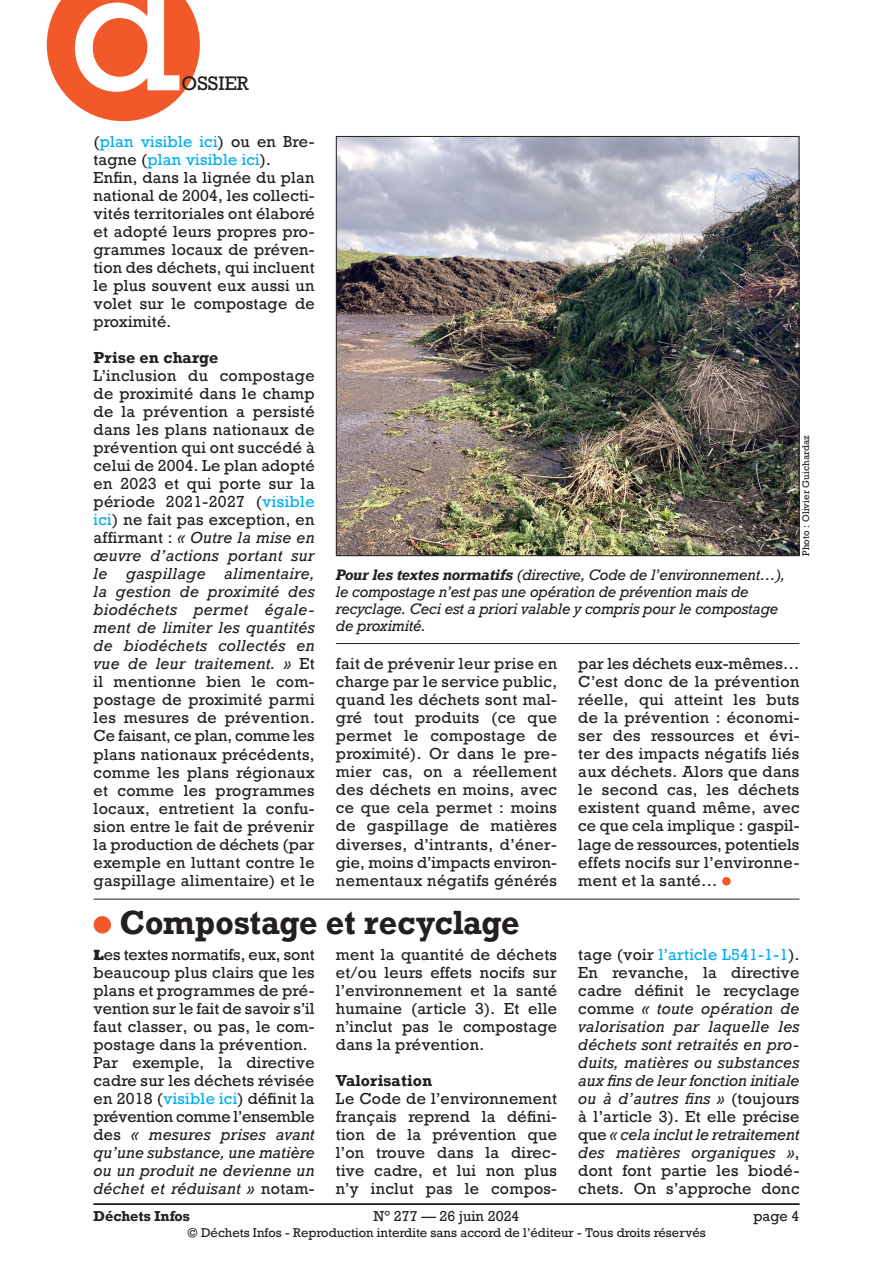
<style>
.page{position:relative;width:893px;height:1263px;background:#fff}
.page>*{position:absolute;margin:0;border:0;box-sizing:border-box;transform-origin:0 0}
.t1{font:166.5px "Rockwell";color:#fff}
.Texte_courant{font:700 31.5px "Rockwell";letter-spacing:-.005em;color:#231f20;scale:.95 1}
.t2{font:18.3px "Rockwell";color:#231f20}
.Texte_courant-2{font:15px/18px "Rockwell";letter-spacing:.015em;color:#231f20;text-align:justify}
.Texte_courant-3{font:italic 15px/18px "Rockwell";letter-spacing:-.005em;color:#231f20;text-align:justify}
.Texte_courant-4{font:15px/18px "Rockwell";letter-spacing:.015em;color:#00aeef}
.Texte_courant-5{font:700 15px "Rockwell";letter-spacing:.015em;color:#231f20}
.Légende_photo{font:italic 14.25px/17.2px "Rockwell";letter-spacing:-.01em;color:#231f20}
.t3{font:13.5px "Rockwell";color:#231f20}
.t4{font:700 13.5px "Rockwell";color:#231f20}
.t5{font:12px "Rockwell";color:#231f20}
.Crédit_photo{font:9px "Rockwell";letter-spacing:.015em;color:#231f20}
.s1{color:#231f20}
.s2{color:#00aeef}
.s3{font-style:italic}
.s4{font-weight:700}
.s5{font-family:"Rockwell Std";font-weight:800}
.s6{font-style:normal}
.s7{font-style:normal;color:#00aeef}
</style>
<div class="page">
<hr style="left:94px;top:1203px;width:705px;height:2px;background:#231f20">
<div style="left:722px;top:877px;width:9px;height:8px;background:#f1592a;border-radius:50%"></div>
<hr style="left:94px;top:899px;width:705px;height:1px;background:#231f20">
<div style="left:94px;top:916px;width:17px;height:17px;background:#f1592a;border-radius:50%"></div>
<img style="left:338px;top:138px;width:459px;height:416px">
<hr style="left:336px;top:643px;width:463px;height:1px;background:#231f20">
<svg style="left:47px;top:0;width:153px;height:121px;background:#f3734b"></svg>
<h1 class="t1" style="left:69px;top:-73px;width:114px">d</h1>
<p class="t2" style="left:182px;top:72px;width:69px">OSSIER</p>
<p class="Texte_courant-4" style="left:94px;top:133px;width:223px"><span class="s1">(</span>plan visible ici<span class="s1">) ou en Bre&shy;tagne (</span>plan visible ici<span class="s1">).</span></p>
<p class="Texte_courant-2" style="left:94px;top:169px;width:223px">Enfin, dans la lignée du plan national de 2004, les collecti&shy;vités territoriales ont élaboré et adopté leurs propres pro&shy;grammes locaux de préven&shy;tion des déchets, qui incluent le plus souvent eux aussi un volet sur le compostage de proximité.</p>
<p class="Texte_courant-5" style="left:94px;top:348px;width:126px">Prise en charge</p>
<p class="Texte_courant-2" style="left:94px;top:367px;width:223px">L’inclusion du compostage de proximité dans le champ de la prévention a persisté dans les plans nationaux de prévention qui ont succédé à celui de 2004. Le plan adopté en 2023 et qui porte sur la période 2021-2027 (<span class="s2">visible ici</span>) ne fait pas exception, en affirmant : <span class="s3">« Outre la mise en œuvre d’actions portant sur le gaspillage alimentaire, la gestion de proximité des biodéchets permet égale&shy;ment de limiter les quantités de biodéchets collectés en vue de leur traitement. »</span> Et il mentionne bien le com&shy;postage de proximité parmi les mesures de prévention.<br>Ce faisant, ce plan, comme les plans nationaux précédents, comme les plans régionaux et comme les programmes locaux, entretient la confu&shy;sion entre le fait de prévenir la production de déchets (par exemple en luttant contre le gaspillage alimentaire) et le</p>
<p class="Crédit_photo" style="left:800px;top:556px;width:122px;rotate:-90deg">Photo : Olivier Guichardaz</p>
<p class="Légende_photo" style="left:336px;top:566px;width:451px"><span class="s4">Pour les textes normatifs</span> (directive, Code de l’environnement…), le compostage n’est pas une opération de prévention mais de recyclage. Ceci est a priori valable y compris pour le compostage de proximité.</p>
<p class="Texte_courant-2" style="left:336px;top:655px;width:223px">fait de prévenir leur prise en charge par le service public, quand les déchets sont mal&shy;gré tout produits (ce que permet le compostage de proximité). Or dans le pre&shy;mier cas, on a réellement des déchets en moins, avec ce que cela permet : moins de gaspillage de matières diverses, d’intrants, d’éner&shy;gie, moins d’impacts environ&shy;nementaux négatifs générés</p>
<p class="Texte_courant-2" style="left:578px;top:655px;width:223px">par les déchets eux-mêmes… C’est donc de la prévention réelle, qui atteint les buts de la prévention : économi&shy;ser des ressources et évi&shy;ter des impacts négatifs liés aux déchets. Alors que dans le second cas, les déchets existent quand même, avec ce que cela implique : gaspil&shy;lage de ressources, potentiels effets nocifs sur l’environne&shy;ment et la santé…</p>
<p class="Texte_courant" style="left:119px;top:902px;width:422px">Compostage et recyclage</p>
<p class="Texte_courant-2" style="left:94px;top:946px;width:223px"><span class="s5">L</span>es textes normatifs, eux, sont beaucoup plus clairs que les plans et programmes de pré&shy;vention sur le fait de savoir s’il faut classer, ou pas, le com&shy;postage dans la prévention.</p>
<p class="Texte_courant-2" style="left:94px;top:1054px;width:223px">Par exemple, la directive cadre sur les déchets révisée en 2018 (<span class="s2">visible ici</span>) définit la prévention comme l’ensemble des <span class="s3">« mesures prises avant qu’une substance, une matière ou un produit ne devienne un déchet et réduisant »</span> notam-</p>
<p class="Texte_courant-3" style="left:578px;top:946px;width:223px"><span class="s6">tage (voir</span> <span class="s7">l’article L541-1-1</span><span class="s6">).<br>En revanche, la directive cadre définit le recyclage comme</span> « toute opération de valorisation par laquelle les déchets sont retraités en pro&shy;duits, matières ou substances aux fins de leur fonction initiale ou à d’autres fins » <span class="s6">(toujours à l’article 3). Et elle précise que</span> « cela inclut le retraitement des matières organiques »<span class="s6">, dont font partie les biodé&shy;chets. On s’approche donc</span></p>
<p class="Texte_courant-2" style="left:336px;top:946px;width:223px">ment la quantité de déchets et/ou leurs effets nocifs sur l’environnement et la santé humaine (article 3). Et elle n’inclut pas le compostage dans la prévention.</p>
<p class="Texte_courant-5" style="left:336px;top:1071px;width:98px">Valorisation</p>
<p class="Texte_courant-2" style="left:336px;top:1090px;width:223px">Le Code de l’environnement français reprend la défini&shy;tion de la prévention que l’on trouve dans la direc&shy;tive cadre, et lui non plus n’y inclut pas le compos-</p>
<p class="t4" style="left:94px;top:1207px;width:98px">Déchets Infos</p>
<p class="t3" style="left:373px;top:1207px;width:148px">N° 277 — 26 juin 2024</p>
<p class="t3" style="left:753px;top:1207px;width:48px">page 4</p>
<p class="t5" style="left:187px;top:1225px;width:520px">© Déchets Infos - Reproduction interdite sans accord de l’éditeur - Tous droits réservés</p>
</div>
